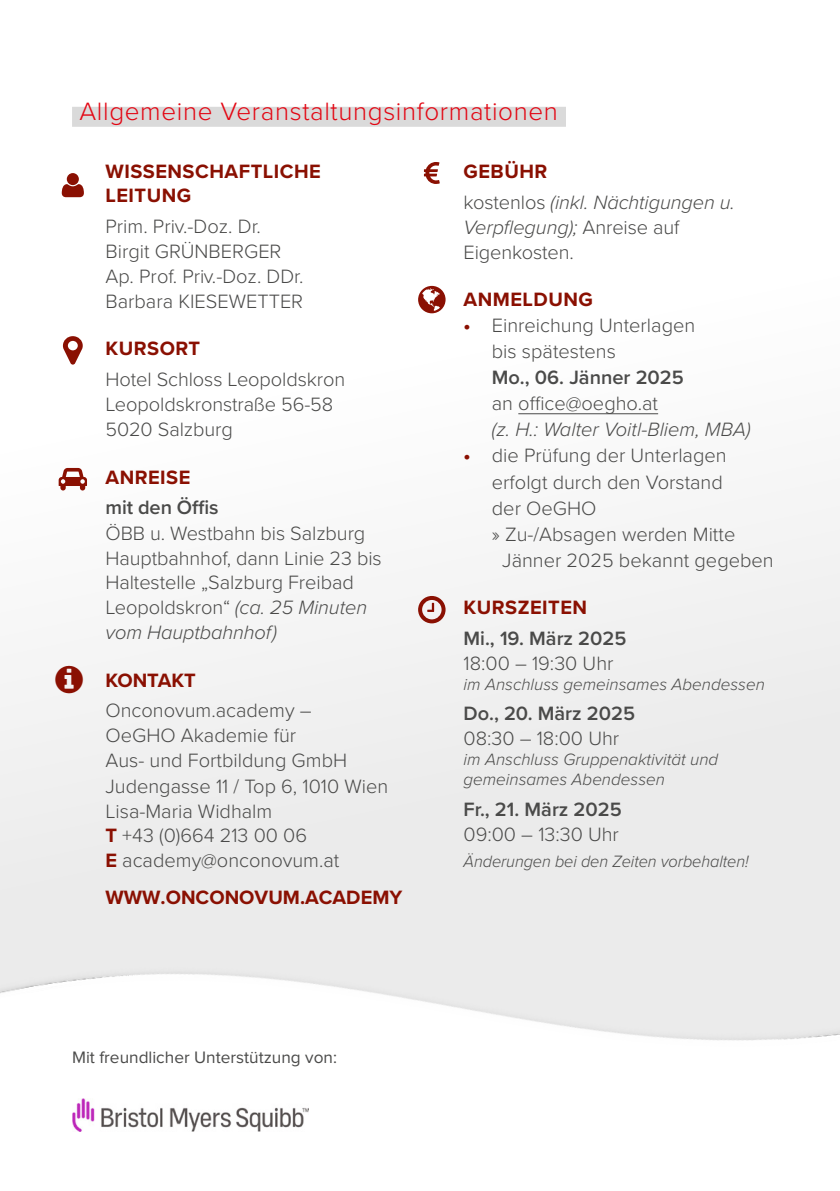
<style>
.page{position:relative;width:840px;height:1191px;background:#fff}
.page>*{position:absolute;margin:0;border:0;box-sizing:border-box;transform-origin:0 0}
.t1{font:300 26px "Proxima Nova";letter-spacing:.025em;color:#e30613}
.t2{font:300 20px/25px "Proxima Nova";color:#4a4a49}
.t3{font:600 20px "Proxima Nova";color:#4a4a49}
.t4{font:italic 300 20px/30.6px "Proxima Nova";letter-spacing:-.005em;color:#4a4a49}
.t5{font:700 20px/24px "Proxima Nova";letter-spacing:.025em;color:#8a1002}
.t6{font:700 20px "Proxima Nova";color:#8a1002}
.t7{font:17.2px "Proxima Nova";color:#4a4a49}
.t8{font:italic 300 17px/20px "Proxima Nova";color:#4a4a49}
.t9{font:italic 300 17px "Proxima Nova";color:#4a4a49;scale:.96 1}
.s1{font-style:italic}
.s2{font-weight:700;color:#8a1002}
.s3{font-weight:700;font-style:normal;color:#8a1002}
.s4{font-style:normal}
</style>
<div class="page">
<img style="left:0;top:107px;width:839px;height:1025px">
<div style="left:72px;top:107px;width:493px;height:20px;background:#dadada"></div>
<svg style="left:62px;top:173px;width:22px;height:24px"></svg>
<svg style="left:63px;top:336px;width:20px;height:28px"></svg>
<svg style="left:59px;top:468px;width:28px;height:22px"></svg>
<hr style="left:518px;top:413px;width:139px;height:1px;background:#4a4a49">
<svg style="left:423px;top:162px;width:16px;height:22px"></svg>
<svg style="left:418px;top:286px;width:27px;height:27px"></svg>
<svg style="left:418px;top:596px;width:27px;height:27px"></svg>
<img style="left:72px;top:1098px;width:236px;height:33px">
<svg style="left:55px;top:666px;width:28px;height:27px"></svg>
<h1 class="t1" style="left:79px;top:92px;width:479px">Allgemeine Veranstaltungsinformationen</h1>
<p class="t5" style="left:105px;top:159px;width:217px">WISSENSCHAFTLICHE<br>LEITUNG</p>
<p class="t2" style="left:105px;top:213px;width:199px">Prim. Priv.-Doz. Dr.<br>Birgit GRÜNBERGER<br>Ap. Prof. Priv.-Doz. DDr.<br>Barbara KIESEWETTER</p>
<p class="t5" style="left:105px;top:336px;width:96px">KURSORT</p>
<p class="t2" style="left:105px;top:366px;width:241px">Hotel Schloss Leopoldskron<br>Leopoldskronstraße 56-58<br>5020 Salzburg</p>
<p class="t5" style="left:105px;top:464px;width:86px">ANREISE</p>
<p class="t3" style="left:105px;top:492px;width:115px">mit den Öffis</p>
<p class="t2" style="left:105px;top:519px;width:278px">ÖBB u. Westbahn bis Salzburg<br>Hauptbahnhof, dann Linie 23 bis<br>Haltestelle „Salzburg Freibad<br>Leopoldskron“ <span class="s1">(ca. 25 Minuten vom Hauptbahnhof)</span></p>
<p class="t6" style="left:105px;top:665px;width:92px">KONTAKT</p>
<p class="t2" style="left:105px;top:697px;width:284px">Onconovum.academy –<br>OeGHO Akademie für<br>Aus- und Fortbildung GmbH<br>Judengasse 11 / Top 6, 1010 Wien<br>Lisa-Maria Widhalm<br><span class="s2">T</span> +43 (0)664 213 00 06<br><span class="s2">E</span> academy@onconovum.at</p>
<p class="t6" style="left:105px;top:882px;width:298px">WWW.ONCONOVUM.ACADEMY</p>
<p class="t4" style="left:463px;top:155px;width:273px"><span class="s3">GEBÜHR<br></span><span class="s4">kostenlos</span> (inkl. Nächtigungen u.</p>
<p class="t2" style="left:463px;top:214px;width:217px"><span class="s1">Verpflegung);</span> Anreise auf<br>Eigenkosten.</p>
<p class="t5" style="left:463px;top:287px;width:131px">ANMELDUNG</p>
<p class="t2" style="left:491px;top:312px;width:205px;line-height:26px;text-indent:-28px"><span class="s2">•</span> Einreichung Unterlagen bis spätestens</p>
<p class="t3" style="left:491px;top:363px;width:193px">Mo., 06. Jänner 2025</p>
<p class="t2" style="left:491px;top:390px;width:168px">an office@oegho.at</p>
<p class="t4" style="left:491px;top:413px;width:260px">(z. H.: Walter Voitl-Bliem, MBA)</p>
<p class="t2" style="left:463px;top:442px;width:264px"><span class="s2">•</span> die Prüfung der Unterlagen</p>
<p class="t2" style="left:491px;top:468px;width:232px">erfolgt durch den Vorstand</p>
<p class="t2" style="left:491px;top:494px;width:106px">der OeGHO</p>
<p class="t2" style="left:491px;top:520px;width:245px">» Zu-/Absagen werden Mitte</p>
<p class="t2" style="left:502px;top:546px;width:273px">Jänner 2025 bekannt gegeben</p>
<p class="t5" style="left:463px;top:595px;width:125px">KURSZEITEN</p>
<p class="t3" style="left:463px;top:623px;width:164px">Mi., 19. März 2025</p>
<p class="t2" style="left:463px;top:649px;width:151px">18:00 – 19:30 Uhr</p>
<p class="t8" style="left:463px;top:673px;width:303px">im Anschluss gemeinsames Abendessen</p>
<p class="t3" style="left:463px;top:698px;width:173px">Do., 20. März 2025</p>
<p class="t2" style="left:463px;top:725px;width:157px">08:30 – 18:00 Uhr</p>
<p class="t8" style="left:463px;top:748px;width:256px">im Anschluss Gruppenaktivität und gemeinsames Abendessen</p>
<p class="t3" style="left:463px;top:794px;width:160px">Fr., 21. März 2025</p>
<p class="t2" style="left:463px;top:820px;width:157px">09:00 – 13:30 Uhr</p>
<p class="t9" style="left:463px;top:848px;width:298px">Änderungen bei den Zeiten vorbehalten!</p>
<p class="t7" style="left:72px;top:1049px;width:266px">Mit freundlicher Unterstützung von:</p>
</div>
